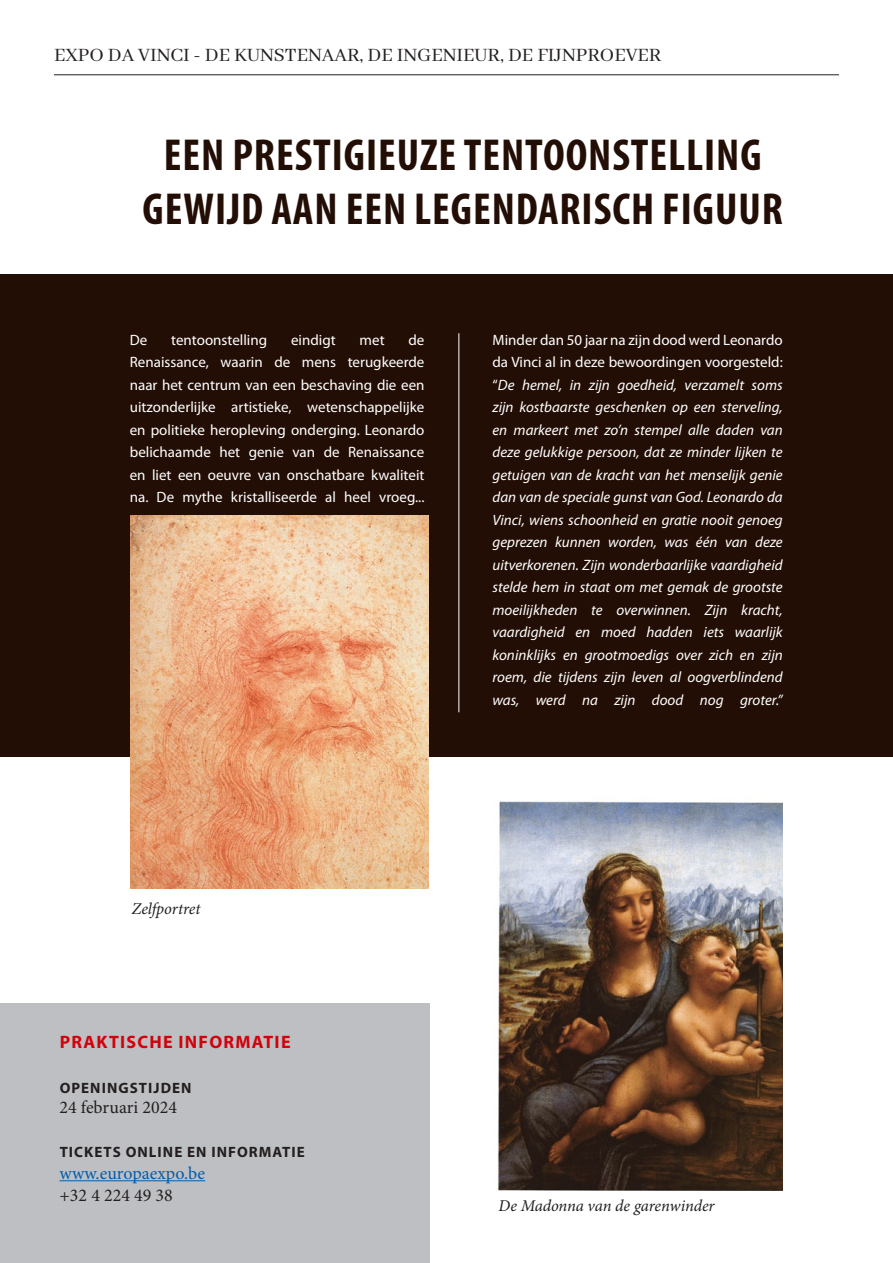
<style>
.page{position:relative;width:893px;height:1263px;background:#fff}
.page>*{position:absolute;margin:0;border:0;box-sizing:border-box;transform-origin:0 0}
.t1{font:700 condensed 45px/54px "Myriad Pro";letter-spacing:.02em;color:#230e06;text-align:center}
.t2{font:21px "Abhaya Libre";color:#231f20}
.t3{font:18px "Minion Pro";color:#231f20}
.t4{font:700 18px "Myriad Pro";letter-spacing:.07em;color:#d1020c}
.t5{font:18px "Minion Pro";color:#015dad}
.t6{font:italic 16.5px "Minion Pro";letter-spacing:-.005em;color:#231f20}
.t7{font:italic 15px/22.5px "Myriad Pro";color:#fff;text-align:justify}
.t8{font:15px/22.5px "Myriad Pro";color:#fff;text-align:justify}
.t9{font:700 15px "Myriad Pro";letter-spacing:.07em;color:#231f20}
.s1{font-style:normal}
</style>
<div class="page">
<div style="left:0;top:1003px;width:429px;height:260px;background:#bebfc2"></div>
<div style="left:0;top:274px;width:892px;height:483px;background:#230e06"></div>
<hr style="left:458px;top:333px;width:1px;height:379px;background:#fff">
<hr style="left:54px;top:74px;width:785px;height:1px;background:#231f20">
<img style="left:130px;top:515px;width:298px;height:374px">
<img style="left:497px;top:801px;width:285px;height:390px">
<hr style="left:60px;top:1180px;width:145px;height:1px;background:#015dad">
<h2 class="t2" style="left:54px;top:44px;width:609px">EXPO DA VINCI - DE KUNSTENAAR, DE INGENIEUR, DE FIJNPROEVER</h2>
<h1 class="t1" style="left:143px;top:127px;width:642px">EEN PRESTIGIEUZE TENTOONSTELLING<br>GEWIJD AAN EEN LEGENDARISCH FIGUUR</h1>
<p class="t8" style="left:130px;top:328px;width:296px;text-indent:279px">de Renaissance, waarin de mens terugkeerde naar het centrum van een beschaving die een uitzonderlijke artistieke, wetenschappelijke en politieke heropleving onderging. Leonardo belichaamde het genie van de Renaissance en liet een oeuvre van onschatbare kwaliteit na. De mythe kristalliseerde al heel vroeg...</p>
<p class="t7" style="left:492px;top:328px;width:292px"><span class="s1">Minder dan 50 jaar na zijn dood werd Leonardo da Vinci al in deze bewoordingen voorgesteld: “</span>De hemel, in zijn goedheid, verzamelt soms zijn kostbaarste geschenken op een sterveling, en markeert met zo’n stempel alle daden van deze gelukkige persoon, dat ze minder lijken te getuigen van de kracht van het menselijk genie dan van de speciale gunst van God. Leonardo da Vinci, wiens schoonheid en gratie nooit genoeg geprezen kunnen worden, was één van deze uitverkorenen. Zijn wonderbaarlijke vaardigheid stelde hem in staat om met gemak de grootste moeilijkheden te overwinnen. Zijn kracht, vaardigheid en moed hadden iets waarlijk koninklijks en grootmoedigs over zich en zijn roem, die tijdens zijn leven al oogverblindend was, werd na zijn dood nog groter.”</p>
<p class="t8" style="left:130px;top:328px;width:19px">De</p>
<p class="t8" style="left:171px;top:328px;width:97px">tentoonstelling</p>
<p class="t8" style="left:291px;top:328px;width:46px">eindigt</p>
<p class="t8" style="left:360px;top:328px;width:26px">met</p>
<p class="t6" style="left:132px;top:897px;width:70px">Zelfportret</p>
<p class="t4" style="left:60px;top:1031px;width:232px">PRAKTISCHE INFORMATIE</p>
<p class="t9" style="left:60px;top:1078px;width:133px">OPENINGSTIJDEN</p>
<p class="t3" style="left:60px;top:1095px;width:119px">24 februari 2024</p>
<p class="t9" style="left:60px;top:1142px;width:247px">TICKETS ONLINE EN INFORMATIE</p>
<p class="t5" style="left:60px;top:1161px;width:147px">www.europaexpo.be</p>
<p class="t3" style="left:60px;top:1183px;width:115px">+32 4 224 49 38</p>
<p class="t6" style="left:499px;top:1195px;width:218px">De Madonna van de garenwinder</p>
</div>
